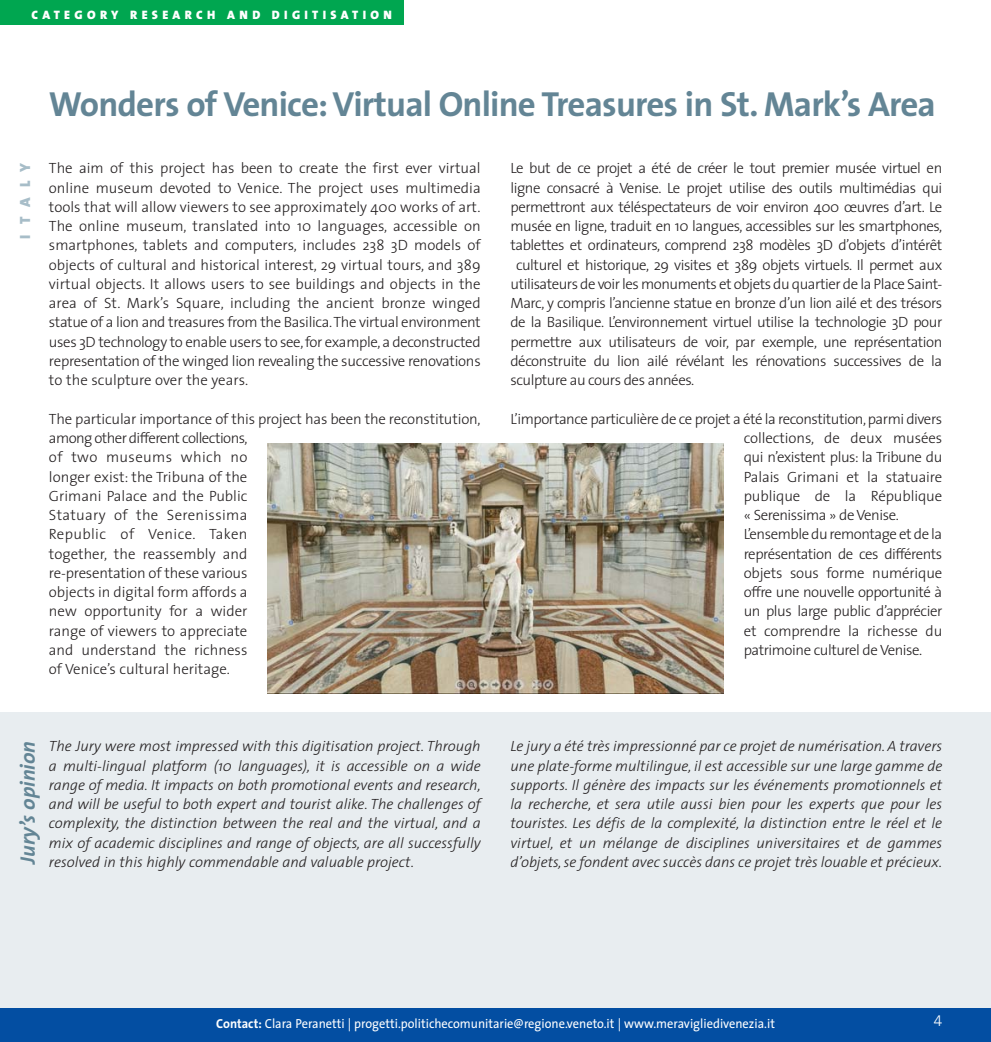
<style>
.page{position:relative;width:991px;height:1042px;background:#fff}
.page>*{position:absolute;margin:0;border:0;box-sizing:border-box;transform-origin:0 0}
.t1{font:700 35px "The Sans";letter-spacing:-.025em;color:#638595}
.t2{font:italic 700 21px "The Sans";color:#638595}
.t3{font:15.75px "The Sans Light Caps";color:#fff}
.t4{font:300 14.88px/19.2px "The Sans";letter-spacing:-.03em;color:#231f20;text-align:justify}
.t5{font:italic 300 14.88px/19.2px "The Sans";color:#231f20;text-align:justify}
.t6{font:300 14.88px "The Sans";letter-spacing:-.01em;color:#231f20}
.t7{font:14.88px "The Sans Black Caps";letter-spacing:.68em;color:#a7bdc8}
.t8{font:13.12px "The Sans";color:#fff;scale:.95 1}
.t9{font:12.25px "The Sans Black Caps";letter-spacing:.355em;color:#fff}
.s1{font-weight:700}
</style>
<div class="page">
<div style="left:0;top:712px;width:990px;height:308px;background:#e8edf0"></div>
<div style="left:0;top:1008px;width:990px;height:33px;background:#034ea2"></div>
<div style="left:0;top:0;width:403px;height:25px;background:#00a650"></div>
<img style="left:267px;top:443px;width:457px;height:250px">
<p class="t9" style="left:32px;top:8px;width:362px">CATEGORY RESEARCH AND DIGITISATION</p>
<h1 class="t1" style="left:49px;top:90px;width:888px">Wonders of Venice: Virtual Online Treasures in St. Mark’s Area</h1>
<p class="t7" style="left:16px;top:239px;width:78px;rotate:-90deg">ITALY</p>
<p class="t4" style="left:49px;top:160px;width:433px">The aim of this project has been to create the first ever virtual online museum devoted to Venice. The project uses multimedia tools that will allow viewers to see approximately 400 works of art.<br>The online museum, translated into 10 languages, accessible on smartphones, tablets and computers, includes 238 3D models of objects of cultural and historical interest, 29 virtual tours, and 389 virtual objects. It allows users to see buildings and objects in the area of St. Mark’s Square, including the ancient bronze winged statue of a lion and treasures from the Basilica.The virtual environment uses 3D technology to enable users to see, for example, a deconstructed representation of the winged lion revealing the successive renovations to the sculpture over the years.</p>
<p class="t6" style="left:49px;top:413px;width:433px">The particular importance of this project has been the reconstitution,</p>
<p class="t4" style="left:510px;top:160px;width:433px">Le but de ce projet a été de créer le tout premier musée virtuel en</p>
<p class="t4" style="left:510px;top:179px;width:433px">ligne consacré à Venise. Le projet utilise des outils multimédias qui</p>
<p class="t4" style="left:510px;top:199px;width:433px">permettront aux téléspectateurs de voir environ 400 œuvres d’art. Le</p>
<p class="t4" style="left:510px;top:218px;width:433px">musée en ligne, traduit en 10 langues, accessibles sur les smartphones,</p>
<p class="t4" style="left:510px;top:237px;width:433px">tablettes et ordinateurs, comprend 238 modèles 3D d’objets d’intérêt</p>
<p class="t4" style="left:516px;top:256px;width:428px">culturel et historique, 29 visites et 389 objets virtuels. Il permet aux</p>
<p class="t4" style="left:510px;top:276px;width:433px">utilisateurs de voir les monuments et objets du quartier de la Place Saint-</p>
<p class="t4" style="left:510px;top:295px;width:433px">Marc, y compris l’ancienne statue en bronze d’un lion ailé et des trésors</p>
<p class="t4" style="left:510px;top:314px;width:433px">de la Basilique. L’environnement virtuel utilise la technologie 3D pour</p>
<p class="t4" style="left:510px;top:333px;width:433px">permettre aux utilisateurs de voir, par exemple, une représentation</p>
<p class="t4" style="left:510px;top:353px;width:433px">déconstruite du lion ailé révélant les rénovations successives de la</p>
<p class="t4" style="left:510px;top:372px;width:185px">sculpture au cours des années.</p>
<p class="t4" style="left:510px;top:410px;width:433px">L’importance particulière de ce projet a été la reconstitution,parmi divers</p>
<p class="t4" style="left:49px;top:430px;width:200px">among other different collections, of two museums which no longer exist: the Tribuna of the Grimani Palace and the Public Statuary of the Serenissima Republic of Venice. Taken together, the reassembly and re-presentation of these various objects in digital form affords a new opportunity for a wider range of viewers to appreciate and understand the richness of Venice’s cultural heritage.</p>
<p class="t4" style="left:743px;top:430px;width:200px;text-align:left">collections, de deux musées qui n’existent plus: la Tribune du<br>Palais Grimani et la statuaire publique de la République « Serenissima » de Venise.<br>L’ensemble du remontage et de la représentation de ces différents objets sous forme numérique offre une nouvelle opportunité à un plus large public d’apprécier et comprendre la richesse du patrimoine culturel de Venise.</p>
<h2 class="t2" style="left:20px;top:863px;width:124px;rotate:-90deg">Jury’s opinion</h2>
<p class="t5" style="left:49px;top:738px;width:433px">The Jury were most impressed with this digitisation project. Through a multi-lingual platform (10 languages), it is accessible on a wide range of media. It impacts on both promotional events and research, and will be useful to both expert and tourist alike. The challenges of complexity, the distinction between the real and the virtual, and a mix of academic disciplines and range of objects, are all successfully resolved in this highly commendable and valuable project.</p>
<p class="t5" style="left:510px;top:738px;width:433px">Le jury a été très impressionné par ce projet de numérisation. A travers une plate-forme multilingue, il est accessible sur une large gamme de supports. Il génère des impacts sur les événements promotionnels et la recherche, et sera utile aussi bien pour les experts que pour les touristes. Les défis de la complexité, la distinction entre le réel et le virtuel, et un mélange de disciplines universitaires et de gammes d’objets, se fondent avec succès dans ce projet très louable et précieux.</p>
<p class="t8" style="left:216px;top:1018px;width:589px"><span class="s1">Contact:</span> Clara Peranetti | progetti.politichecomunitarie@regione.veneto.it | www.meravigliedivenezia.it</p>
<p class="t3" style="left:933px;top:1011px;width:10px">4</p>
</div>
